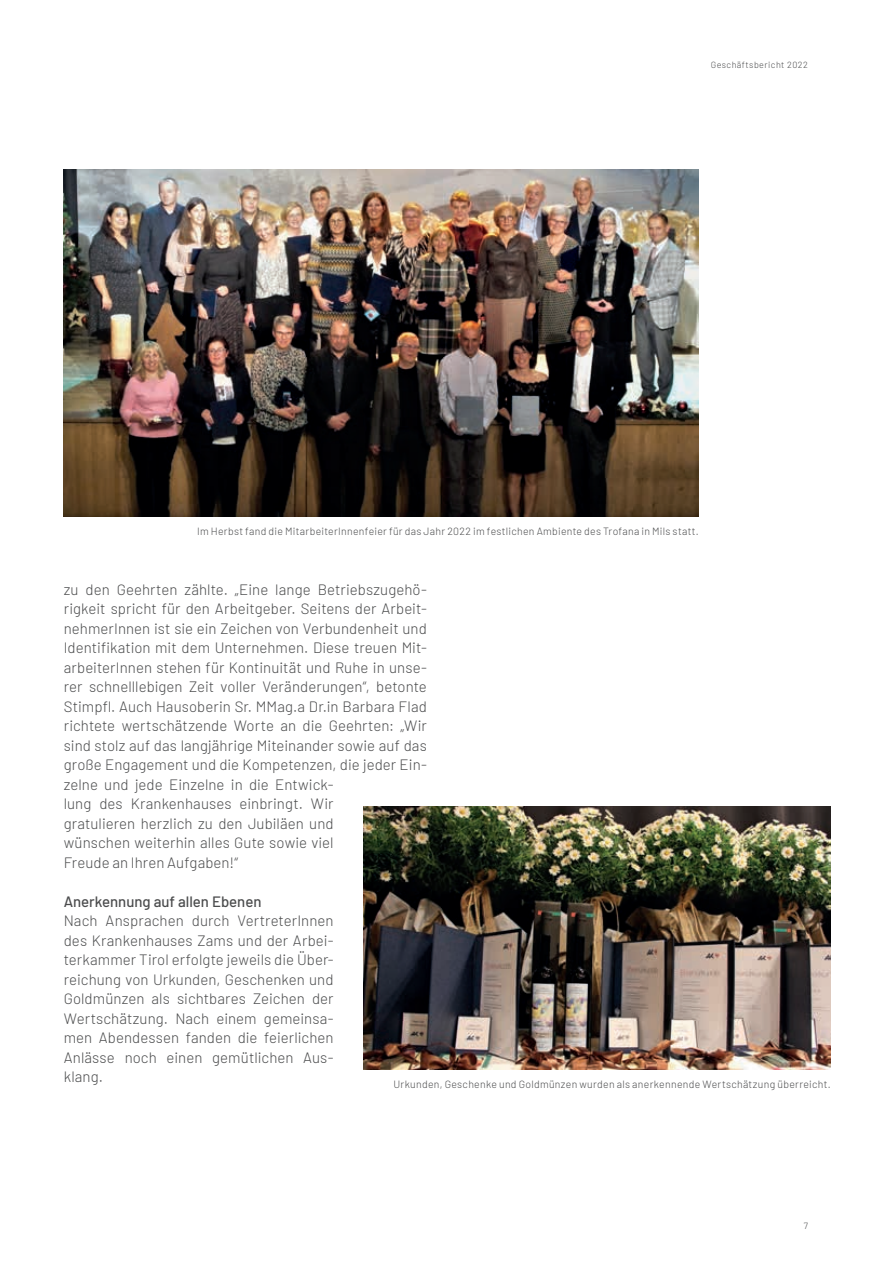
<style>
.page{position:relative;width:893px;height:1263px;background:#fff}
.page>*{position:absolute;margin:0;border:0;box-sizing:border-box;transform-origin:0 0}
.t1{font:300 15px/19.5px "Barlow";letter-spacing:.005em;color:#4b4c4d}
.t2{font:500 15px "Barlow";color:#4b4c4d}
.t3{font:300 10.5px "Barlow";letter-spacing:.03em;color:#4b4c4d}
.t4{font:300 9px "Barlow";letter-spacing:.05em;color:#4b4c4d}
</style>
<div class="page">
<img style="left:64px;top:169px;width:635px;height:347px">
<img style="left:363px;top:806px;width:468px;height:263px">
<p class="t4" style="left:711px;top:59px;width:99px">Geschäftsbericht 2022</p>
<p class="t3" style="left:197px;top:524px;width:503px">Im Herbst fand die MitarbeiterInnenfeier für das Jahr 2022 im festlichen Ambiente des Trofana in Mils statt.</p>
<p class="t1" style="left:64px;top:578px;width:365px">zu den Geehrten zählte. „Eine lange Betriebszugehö&shy;rigkeit spricht für den Arbeitgeber. Seitens der Arbeit&shy;nehmerInnen ist sie ein Zeichen von Verbundenheit und Identifikation mit dem Unternehmen. Diese treuen Mit&shy;arbeiterInnen stehen für Kontinuität und Ruhe in unse&shy;rer schnelllebigen Zeit voller Veränderungen“, betonte Stimpfl. Auch Hausoberin Sr. MMag.a Dr.in Barbara Flad richtete wertschätzende Worte an die Geehrten: „Wir sind stolz auf das langjährige Miteinander sowie auf das große Engagement und die Kompetenzen, die jeder Ein&shy;zelne und jede Einzelne in die Entwick-<br>lung des Krankenhauses einbringt. Wir<br>gratulieren herzlich zu den Jubiläen und<br>wünschen weiterhin alles Gute sowie viel<br>Freude an Ihren Aufgaben!“</p>
<p class="t2" style="left:64px;top:890px;width:199px">Anerkennung auf allen Ebenen</p>
<p class="t1" style="left:64px;top:910px;width:271px;text-align:justify">Nach Ansprachen durch VertreterInnen des Krankenhauses Zams und der Arbei&shy;terkammer Tirol erfolgte jeweils die Über&shy;reichung von Urkunden, Geschenken und Goldmünzen als sichtbares Zeichen der Wertschätzung. Nach einem gemeinsa&shy;men Abendessen fanden die feierlichen Anlässe noch einen gemütlichen Aus&shy;klang.</p>
<p class="t3" style="left:393px;top:1077px;width:439px">Urkunden, Geschenke und Goldmünzen wurden als anerkennende Wertschätzung überreicht.</p>
<p class="t4" style="left:804px;top:1219px;width:6px">7</p>
</div>
